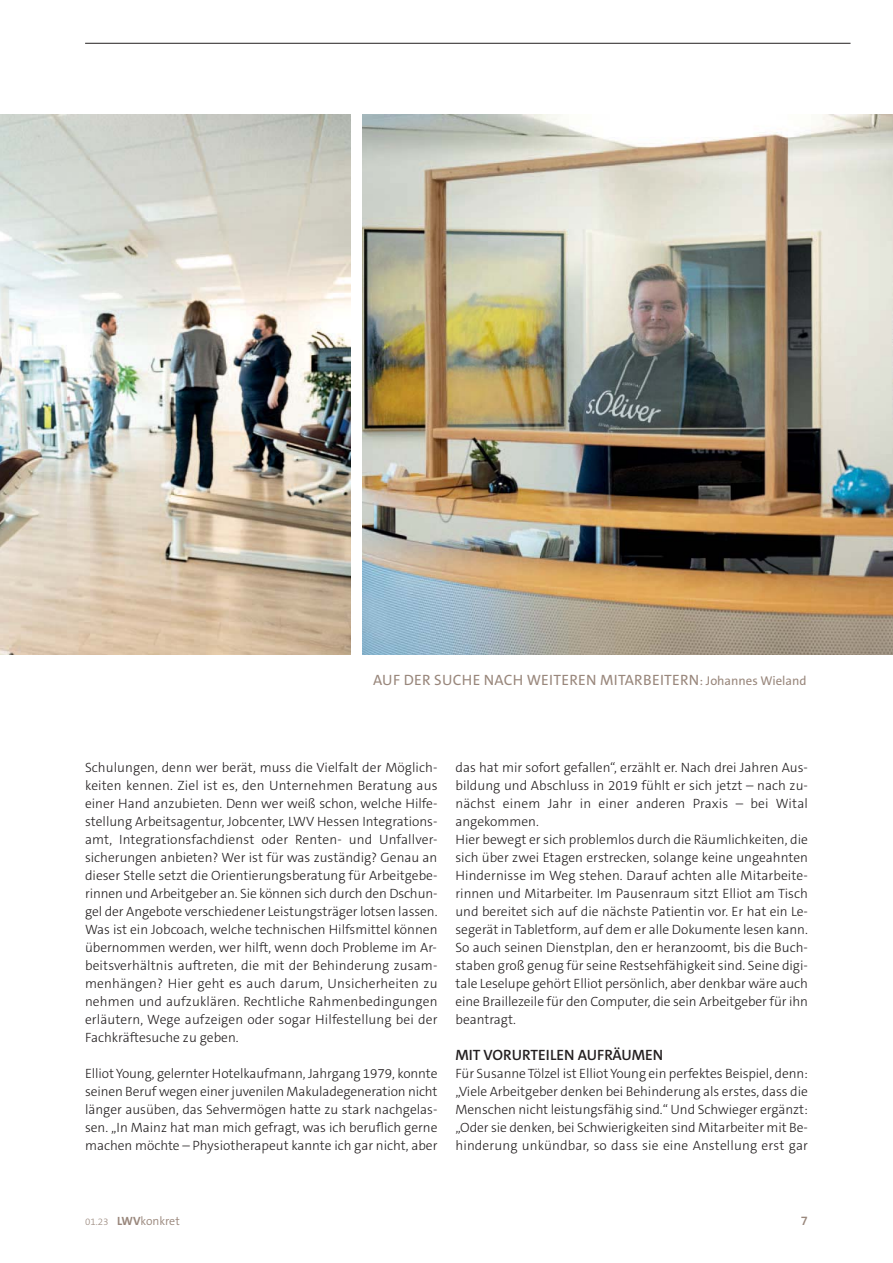
<style>
.page{position:relative;width:893px;height:1263px;background:#fff}
.page>*{position:absolute;margin:0;border:0;box-sizing:border-box;transform-origin:0 0}
.t1{font:15px "The Sans C5";letter-spacing:.02em;color:#99877c}
.t2{font:600 15px "The Sans C5";color:#231f20}
.t3{font:300 13.5px/18px "The Sans C5";color:#231f20;text-align:justify}
.t4{font:600 12.75px "The Sans C5";color:#99877c}
.t5{font:300 12px "The Sans C5";color:#99877c}
.s1{font-size:12.75px}
.s2{font-size:9.75px}
.s3{font-weight:700}
</style>
<div class="page">
<hr style="left:85px;top:43px;width:765px;height:1px;background:#231f20">
<img style="left:0;top:115px;width:350px;height:540px">
<img style="left:362px;top:115px;width:531px;height:540px">
<p class="t1" style="left:373px;top:672px;width:435px">AUF DER SUCHE NACH WEITEREN MITARBEITERN<span class="s1">: Johannes Wieland</span></p>
<p class="t3" style="left:85px;top:759px;width:354px">Schulungen, denn wer berät, muss die Vielfalt der Möglich&shy;keiten kennen. Ziel ist es, den Unternehmen Beratung aus einer Hand anzubieten. Denn wer weiß schon, welche Hilfe&shy;stellung Arbeitsagentur, Jobcenter, LWV Hessen Integrations&shy;amt, Integrationsfachdienst oder Renten- und Unfallver&shy;sicherungen anbieten? Wer ist für was zuständig? Genau an dieser Stelle setzt die Orientierungsberatung für Arbeitgebe&shy;rinnen und Arbeitgeber an. Sie können sich durch den Dschun&shy;gel der Angebote verschiedener Leistungsträger lotsen lassen.<br>Was ist ein Jobcoach, welche technischen Hilfsmittel können übernommen werden, wer hilft, wenn doch Probleme im Ar&shy;beitsverhältnis auftreten, die mit der Behinderung zusam&shy;menhängen? Hier geht es auch darum, Unsicherheiten zu nehmen und aufzuklären. Rechtliche Rahmenbedingungen erläutern, Wege aufzeigen oder sogar Hilfestellung bei der Fachkräftesuche zu geben.</p>
<p class="t3" style="left:85px;top:1065px;width:354px">Elliot Young, gelernter Hotelkaufmann, Jahrgang 1979, konnte seinen Beruf wegen einer juvenilen Makuladegeneration nicht länger ausüben, das Sehvermögen hatte zu stark nachgelas&shy;sen. „In Mainz hat man mich gefragt, was ich berufich gerne machen möchte – Physiotherapeut kannte ich gar nicht, aber</p>
<p class="t3" style="left:455px;top:759px;width:354px;text-align:left">das hat mir sofort gefallen“, erzählt er. Nach drei Jahren Aus&shy;bildung und Abschluss in 2019 fühlt er sich jetzt – nach zu&shy;nächst einem Jahr in einer anderen Praxis – bei Wital angekommen.<br>Hier bewegt er sich problemlos durch die Räumlichkeiten, die sich über zwei Etagen erstrecken, solange keine ungeahnten Hindernisse im Weg stehen. Darauf achten alle Mitarbeite&shy;rinnen und Mitarbeiter. Im Pausenraum sitzt Elliot am Tisch und bereitet sich auf die nächste Patientin vor. Er hat ein Le&shy;segerät in Tabletform, auf dem er alle Dokumente lesen kann.<br>So auch seinen Dienstplan, den er heranzoomt, bis die Buch&shy;staben groß genug für seine Restsehfähigkeit sind. Seine digi&shy;tale Leselupe gehört Elliot persönlich, aber denkbar wäre auch eine Braillezeile für den Computer, die sein Arbeitgeber für ihn beantragt.</p>
<p class="t2" style="left:455px;top:1047px;width:209px">MIT VORURTEILEN AUFRÄUMEN</p>
<p class="t3" style="left:455px;top:1065px;width:354px">Für Susanne Tölzel ist Elliot Young ein perfektes Beispiel, denn: „Viele Arbeitgeber denken bei Behinderung als erstes, dass die Menschen nicht leistungsfähig sind.“ Und Schwieger ergänzt: „Oder sie denken, bei Schwierigkeiten sind Mitarbeiter mit Be&shy;hinderung unkündbar, so dass sie eine Anstellung erst gar</p>
<p class="t5" style="left:85px;top:1213px;width:96px"><span class="s2">01.23</span> <span class="s3">LWV</span>konkret</p>
<p class="t4" style="left:801px;top:1214px;width:9px">7</p>
</div>
